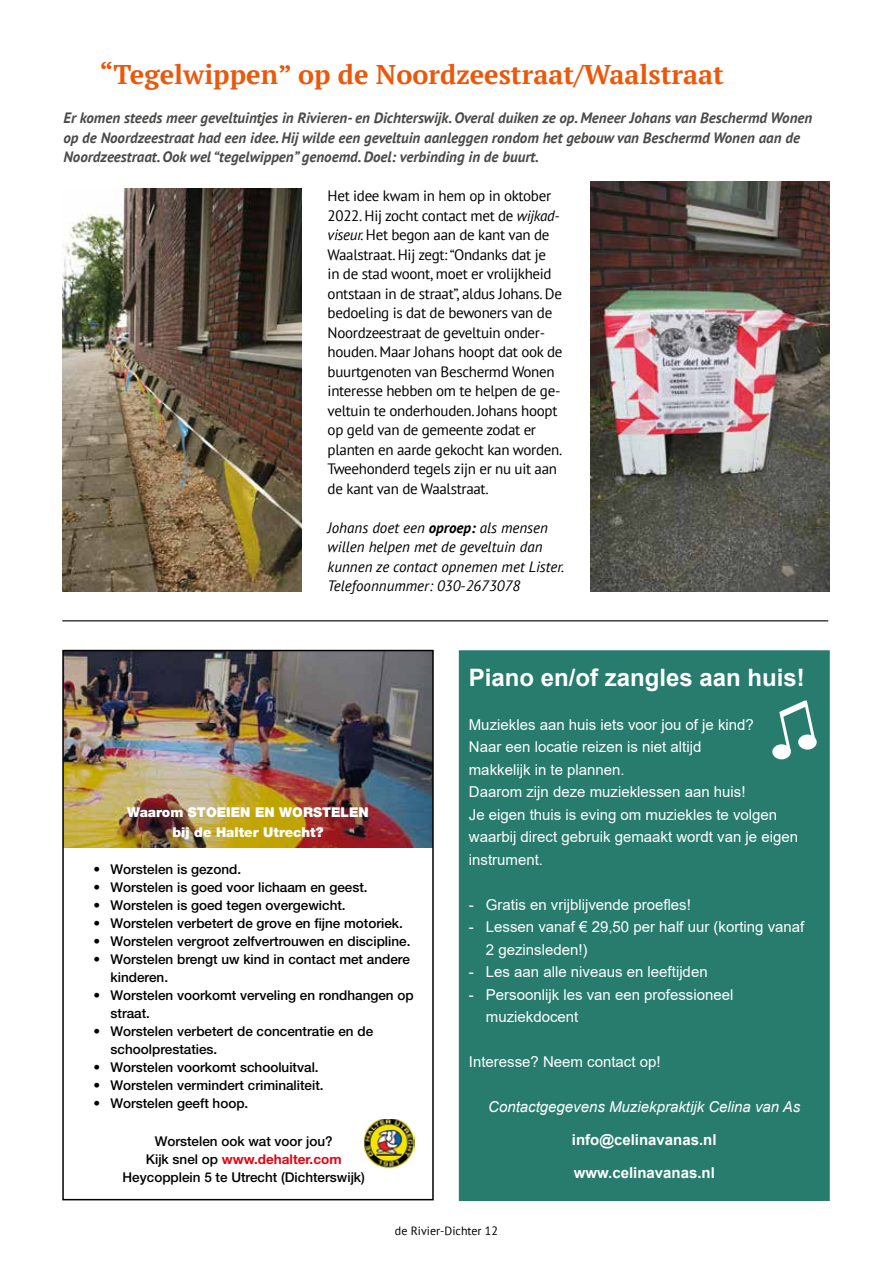
<style>
.page{position:relative;width:893px;height:1263px;background:#fff}
.page>*{position:absolute;margin:0;border:0;box-sizing:border-box;transform-origin:0 0}
.t1{font:700 27px "PT Serif";color:#ea580c}
.t2{font:700 24px "Arial";color:#fff}
.t3{font:15px/19.5px "PT Sans";letter-spacing:-.02em;color:#000}
.t4{font:15px/22.5px "Arial";color:#fff}
.t5{font:italic 700 15px/19.5px "PT Sans";color:#4a4a49}
.t6{font:italic 15px/19.5px "PT Sans";color:#000}
.t7{font:italic 15px "Arial";color:#fff}
.t8{font:700 15px "Arial";color:#fff}
.t9{font:500 13.5px/18px "Helvetica Neue LT Std";color:#000}
.t10{font:900 13.5px/19.5px "Helvetica Neue LT Std";color:#fff;text-align:center}
.t11{font:12px "PT Sans";color:#000}
.s1{font-style:italic}
.s2{font-weight:700}
.s3{font-weight:700;color:#e30613}
</style>
<div class="page">
<img style="left:65px;top:653px;width:366px;height:195px">
<div style="left:62px;top:650px;width:372px;height:550px;border:2px solid #000"></div>
<img style="left:364px;top:1119px;width:51px;height:50px">
<div style="left:460px;top:651px;width:369px;height:549px;background:#277c6e"></div>
<div style="left:459px;top:650px;width:371px;height:551px;border:2px solid #277c6e"></div>
<div style="left:772px;top:744px;width:19px;height:15px;background:#fff;border-radius:50%"></div>
<svg style="left:773px;top:700px;width:44px;height:55px"></svg>
<img style="left:62px;top:189px;width:240px;height:402px">
<img style="left:590px;top:182px;width:240px;height:409px">
<hr style="left:62px;top:620px;width:766px;height:1px;background:#000">
<h1 class="t1" style="left:100px;top:57px;width:626px">“Tegelwippen” op de Noordzeestraat/Waalstraat</h1>
<p class="t5" style="left:63px;top:108px;width:750px">Er komen steeds meer geveltuintjes in Rivieren- en Dichterswijk. Overal duiken ze op. Meneer Johans van Beschermd Wonen op de Noordzeestraat had een idee. Hij wilde een geveltuin aanleggen rondom het gebouw van Beschermd Wonen aan de<br>Noordzeestraat. Ook wel “tegelwippen” genoemd. Doel: verbinding in de buurt.</p>
<p class="t3" style="left:328px;top:186px;width:236px">Het idee kwam in hem op in oktober 2022. Hij zocht contact met de <span class="s1">wijkad&shy;viseur.</span> Het begon aan de kant van de Waalstraat. Hij zegt: “Ondanks dat je<br>in de stad woont, moet er vrolijkheid ontstaan in de straat”, aldus Johans. De bedoeling is dat de bewoners van de Noordzeestraat de geveltuin onder&shy;houden. Maar Johans hoopt dat ook de buurtgenoten van Beschermd Wonen interesse hebben om te helpen de ge&shy;veltuin te onderhouden. Johans hoopt op geld van de gemeente zodat er planten en aarde gekocht kan worden.<br>Tweehonderd tegels zijn er nu uit aan de kant van de Waalstraat.</p>
<p class="t6" style="left:328px;top:518px;width:238px">Johans doet een <span class="s2">oproep:</span> als mensen willen helpen met de geveltuin dan kunnen ze contact opnemen met Lister.<br>Telefoonnummer: 030-2673078</p>
<p class="t10" style="left:127px;top:802px;width:243px">Waarom STOEIEN EN WORSTELEN bij de Halter Utrecht?</p>
<p class="t9" style="left:94px;top:860px;width:149px">• Worstelen is gezond.</p>
<p class="t9" style="left:94px;top:878px;width:276px">• Worstelen is goed voor lichaam en geest.</p>
<p class="t9" style="left:94px;top:896px;width:254px">• Worstelen is goed tegen overgewicht.</p>
<p class="t9" style="left:94px;top:914px;width:311px">• Worstelen verbetert de grove en fijne motoriek.</p>
<p class="t9" style="left:94px;top:932px;width:318px">• Worstelen vergroot zelfvertrouwen en discipline.</p>
<p class="t9" style="left:111px;top:950px;width:301px;text-indent:-17px">• Worstelen brengt uw kind in contact met andere kinderen.</p>
<p class="t9" style="left:111px;top:986px;width:305px;text-indent:-17px">• Worstelen voorkomt verveling en rondhangen op straat.</p>
<p class="t9" style="left:111px;top:1022px;width:264px;text-indent:-17px">• Worstelen verbetert de concentratie en de schoolprestaties.</p>
<p class="t9" style="left:94px;top:1058px;width:227px">• Worstelen voorkomt schooluitval.</p>
<p class="t9" style="left:94px;top:1076px;width:232px">• Worstelen vermindert criminaliteit.</p>
<p class="t9" style="left:94px;top:1094px;width:156px">• Worstelen geeft hoop.</p>
<p class="t9" style="left:123px;top:1132px;width:244px;text-align:center">Worstelen ook wat voor jou?<br>Kijk snel op <span class="s3">www.dehalter.com<br></span>Heycopplein 5 te Utrecht (Dichterswijk)</p>
<h2 class="t2" style="left:469px;top:661px;width:338px">Piano en/of zangles aan huis!</h2>
<p class="t4" style="left:469px;top:713px;width:331px">Muziekles aan huis iets voor jou of je kind?<br>Naar een locatie reizen is niet altijd<br>makkelijk in te plannen.<br>Daarom zijn deze muzieklessen aan huis!<br>Je eigen thuis is eving om muziekles te volgen waarbij direct gebruik gemaakt wordt van je eigen instrument.</p>
<p class="t4" style="left:469px;top:893px;width:224px">- Gratis en vrijblijvende proefles!</p>
<p class="t4" style="left:486px;top:915px;width:320px;text-indent:-17px">- Lessen vanaf € 29,50 per half uur (korting vanaf<br>2 gezinsleden!)</p>
<p class="t4" style="left:469px;top:960px;width:240px">- Les aan alle niveaus en leeftijden</p>
<p class="t4" style="left:486px;top:983px;width:249px;text-indent:-17px">- Persoonlijk les van een professioneel muziekdocent</p>
<p class="t4" style="left:469px;top:1050px;width:193px">Interesse? Neem contact op!</p>
<p class="t7" style="left:488px;top:1097px;width:314px">Contactgegevens Muziekpraktijk Celina van As</p>
<p class="t8" style="left:572px;top:1129px;width:146px">info@celinavanas.nl</p>
<p class="t8" style="left:574px;top:1162px;width:143px">www.celinavanas.nl</p>
<p class="t11" style="left:395px;top:1223px;width:105px">de Rivier-Dichter 12</p>
</div>
